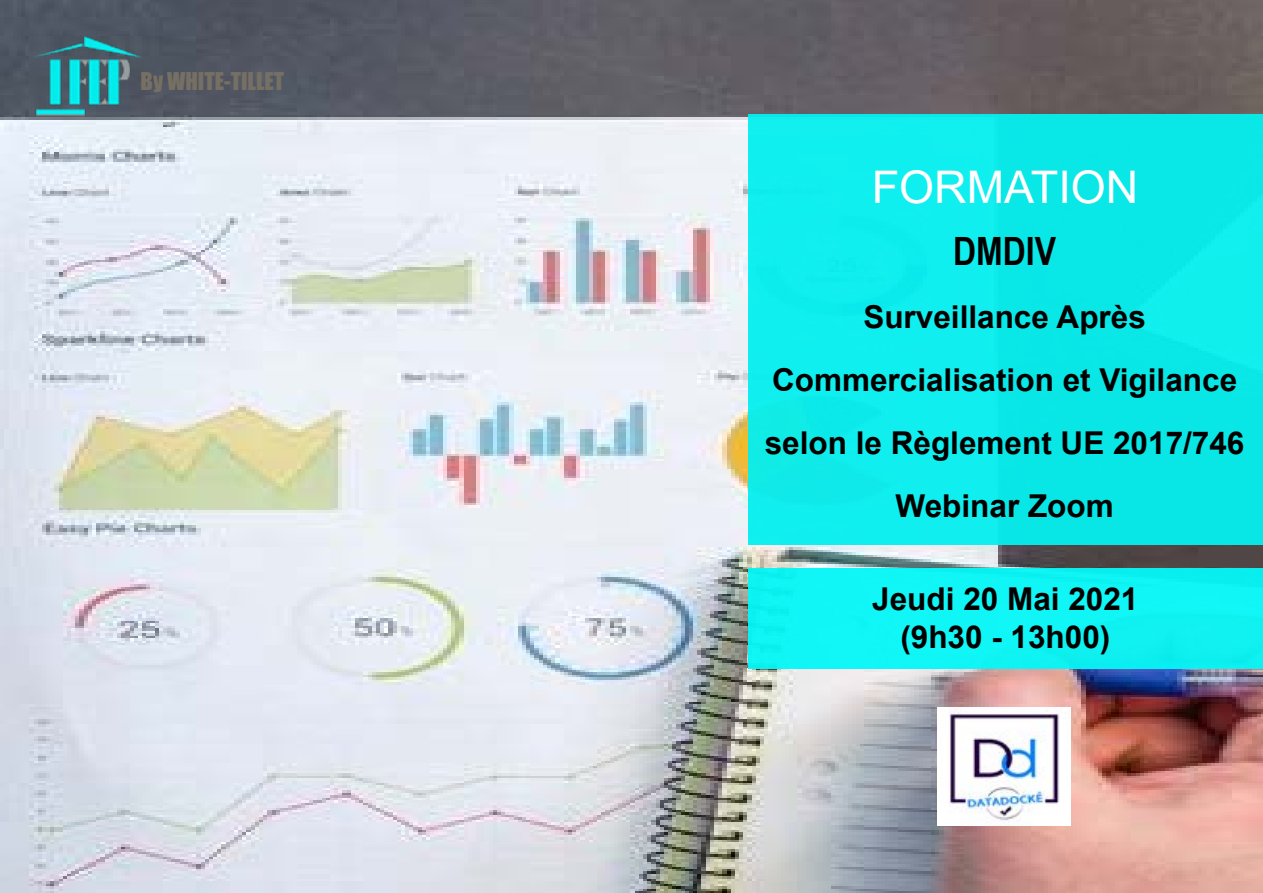
<style>
.page{position:relative;width:1263px;height:893px;background:#fff}
.page>*{position:absolute;margin:0;border:0;box-sizing:border-box;transform-origin:0 0}
.t1{font:45px "Arial";color:#fff}
.t2{font:700 39px "Arial Narrow";color:#000}
.t3{font:700 31.5px/63px "Arial";color:#000;text-align:center}
.t4{font:22.5px "Impact";color:#766f64}
</style>
<div class="page">
<img style="left:0;top:0;width:1263px;height:893px">
<img style="left:31px;top:34px;width:113px;height:83px">
<div style="left:748px;top:114px;width:514px;height:431px;background:#0eebe9"></div>
<div style="left:748px;top:569px;width:515px;height:100px;background:#10f6f6"></div>
<img style="left:938px;top:707px;width:132px;height:119px">
<p class="t4" style="left:141px;top:63px;width:145px">By WHITE-TILLET</p>
<h1 class="t1" style="left:872px;top:156px;width:268px">FORMATION</h1>
<p class="t2" style="left:953px;top:221px;width:105px">DMDIV</p>
<p class="t3" style="left:765px;top:285px;width:481px">Surveillance Après<br>Commercialisation et Vigilance selon le Règlement UE 2017/746<br>Webinar Zoom</p>
<p class="t3" style="left:872px;top:580px;width:268px;line-height:37.8px">Jeudi 20 Mai 2021 (9h30 - 13h00)</p>
</div>
